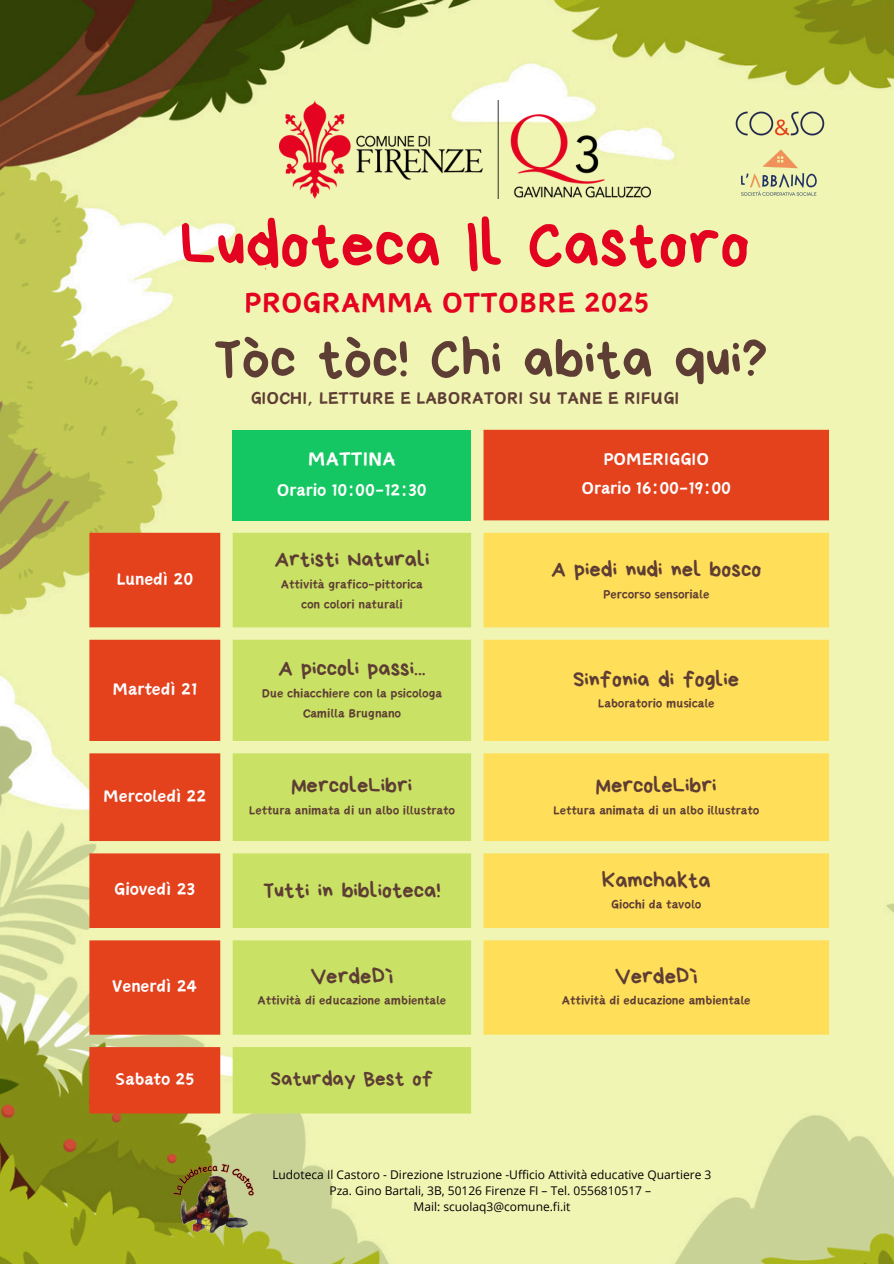
<style>
.page{position:relative;width:894px;height:1264px;background:#fff}
.page>*{position:absolute;margin:0;border:0;box-sizing:border-box;transform-origin:0 0}
.t1{font:66.45px "Bryndan Write";color:#e30320}
.t2{font:57px "Bryndan Write";color:#5e3d34}
.t3{font:35.4px "Canva Sword Like Dream";color:#e40320}
.t4{font:24px "Canva Sword Like Dream";color:#fff}
.t5{font:22.5px "Bryndan Write";color:#5e3d34}
.t6{font:21px/29.2px "Canva Sword Like Dream";color:#fff;text-align:center}
.t7{font:21px "Canva Sword Like Dream";color:#5e3d34}
.t8{font:21px "Bryndan Write";color:#5e3d34}
.t9{font:15px/20.2px "Canva Sword Like Dream";color:#5e3d34;text-align:center}
.t10{font:12px/16px "Open Sans";color:#000;text-align:center}
</style>
<div class="page">
<img style="left:0;top:0;width:893px;height:1263px">
<img style="left:170px;top:1159px;width:89px;height:76px">
<svg style="left:89px;top:430px;width:739px;height:683px;background:#ce9159"></svg>
<svg style="left:232px;top:533px;width:239px;height:580px;background:#cde46d"></svg>
<svg style="left:483px;top:533px;width:345px;height:501px;background:#fde062"></svg>
<img style="left:280px;top:101px;width:370px;height:97px">
<img style="left:723px;top:99px;width:112px;height:48px">
<img style="left:729px;top:147px;width:100px;height:52px">
<h1 class="t1" style="left:180px;top:211px;width:571px">Ludoteca Il Castoro</h1>
<h3 class="t3" style="left:245px;top:286px;width:405px">PROGRAMMA OTTOBRE 2025</h3>
<h2 class="t2" style="left:213px;top:330px;width:555px">Tòc tòc! Chi abita qui?</h2>
<h3 class="t7" style="left:250px;top:387px;width:430px">GIOCHI, LETTURE E LABORATORI SU TANE E RIFUGI</h3>
<h3 class="t6" style="left:116px;top:565px;width:78px">Lunedì 20</h3>
<h3 class="t6" style="left:112px;top:675px;width:86px">Martedì 21</h3>
<h3 class="t6" style="left:103px;top:782px;width:105px">Mercoledì 22</h3>
<h3 class="t4" style="left:308px;top:447px;width:89px">MATTINA</h3>
<h3 class="t6" style="left:277px;top:476px;width:151px">Orario 10:00-12:30</h3>
<h3 class="t5" style="left:274px;top:548px;width:156px">Artisti Naturali</h3>
<p class="t9" style="left:281px;top:574px;width:143px">Attività grafico-pittorica con colori naturali</p>
<h3 class="t5" style="left:278px;top:657px;width:149px">A piccoli passi...</h3>
<p class="t9" style="left:261px;top:683px;width:182px">Due chiacchiere con la psicologa<br>Camilla Brugnano</p>
<h3 class="t5" style="left:291px;top:774px;width:122px">MercoleLibri</h3>
<p class="t9" style="left:249px;top:800px;width:207px">Lettura animata di un albo illustrato</p>
<h3 class="t6" style="left:114px;top:875px;width:83px">Giovedì 23</h3>
<h3 class="t5" style="left:263px;top:879px;width:179px">Tutti in biblioteca!</h3>
<h3 class="t6" style="left:112px;top:972px;width:87px">Venerdì 24</h3>
<h3 class="t5" style="left:310px;top:964px;width:85px">VerdeDì</h3>
<p class="t9" style="left:257px;top:991px;width:190px">Attività di educazione ambientale</p>
<h3 class="t6" style="left:115px;top:1064px;width:80px">Sabato 25</h3>
<h3 class="t8" style="left:270px;top:1068px;width:164px">Saturday Best of</h3>
<h3 class="t6" style="left:581px;top:445px;width:151px">POMERIGGIO<br>Orario 16:00-19:00</h3>
<h3 class="t5" style="left:551px;top:558px;width:212px">A piedi nudi nel bosco</h3>
<p class="t9" style="left:603px;top:584px;width:108px">Percorso sensoriale</p>
<h3 class="t5" style="left:573px;top:667px;width:167px">Sinfonia di foglie</h3>
<p class="t9" style="left:597px;top:693px;width:118px">Laboratorio musicale</p>
<h3 class="t5" style="left:595px;top:774px;width:122px">MercoleLibri</h3>
<p class="t9" style="left:553px;top:800px;width:207px">Lettura animata di un albo illustrato</p>
<h3 class="t5" style="left:601px;top:868px;width:110px">Kamchakta</h3>
<p class="t9" style="left:611px;top:895px;width:91px">Giochi da tavolo</p>
<h3 class="t5" style="left:614px;top:964px;width:85px">VerdeDì</h3>
<p class="t9" style="left:561px;top:991px;width:190px">Attività di educazione ambientale</p>
<p class="t10" style="left:272px;top:1166px;width:440px">Ludoteca Il Castoro - Direzione Istruzione -Ufficio Attività educative Quartiere 3<br>Pza. Gino Bartali, 3B, 50126 Firenze FI – Tel. 0556810517 –<br>Mail: scuolaq3@comune.fi.it</p>
</div>
